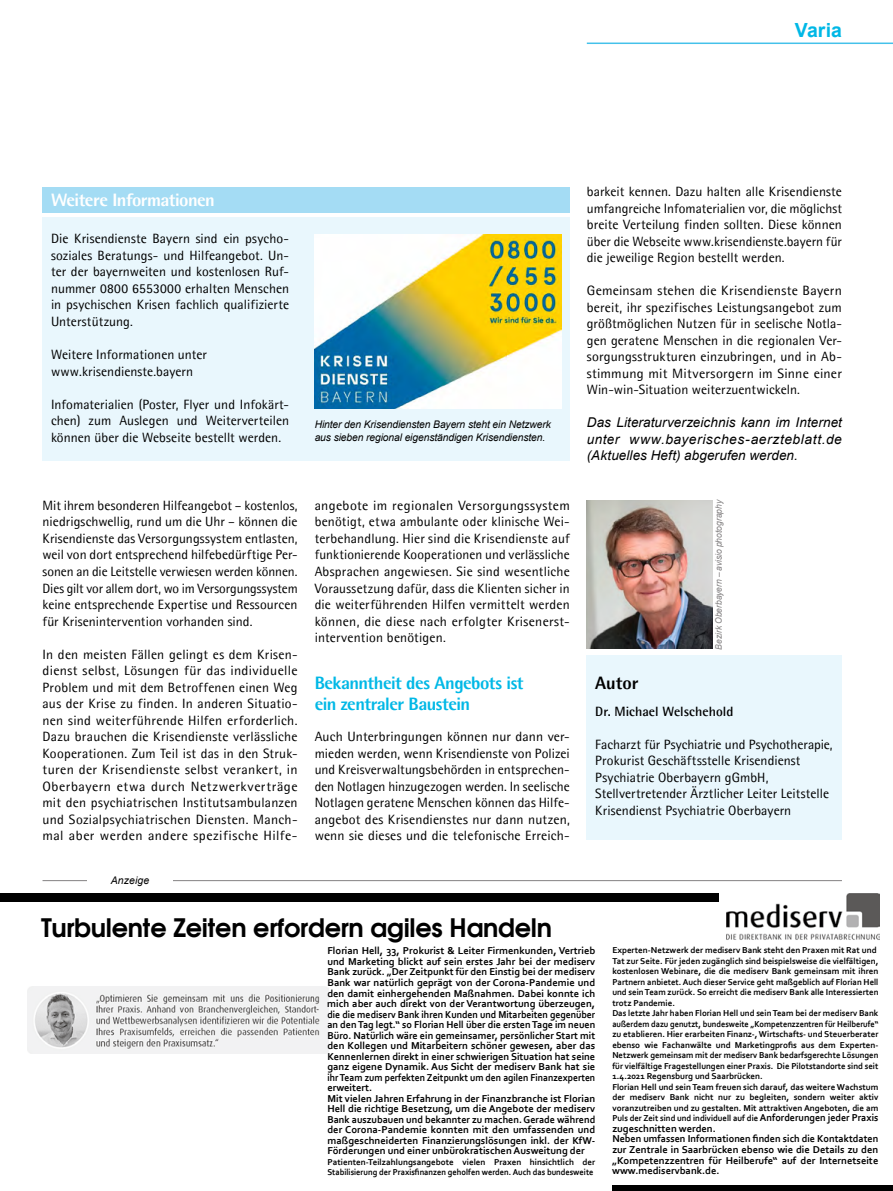
<style>
.page{position:relative;width:893px;height:1191px;background:#fff}
.page>*{position:absolute;margin:0;border:0;box-sizing:border-box;transform-origin:0 0}
.t1{font:600 25.5px "URW Gothic L";letter-spacing:-.01em;color:#000}
.t2{font:700 19.5px "Arial";color:#00b8e6}
.t3{font:800 18px/21px "Agfa Rotis Semisans";letter-spacing:-.03em;color:#00b8e6}
.t4{font:800 18px "Agfa Rotis Semisans";letter-spacing:-.03em;color:#fff}
.t5{font:800 18px "Agfa Rotis Semisans";letter-spacing:-.005em;color:#000}
.t6{font:13.5px/16.5px "Agfa Rotis Semisans";letter-spacing:.005em;color:#000;text-align:justify}
.t7{font:italic 13.5px/16.5px "Arial";letter-spacing:.015em;color:#000;text-align:justify}
.t8{font:700 13.5px "Agfa Rotis Semisans";letter-spacing:.005em;color:#000}
.t9{font:700 10.5px/10.5px "Corbel";color:#000}
.t10{font:italic 10.5px/13.5px "Arial";letter-spacing:-.01em;color:#000}
.t11{font:italic 10.5px "Arial";letter-spacing:.01em;color:#000}
.t12{font:700 9px/10.5px "Corbel";color:#000}
.t13{font:italic 9px "Arial";letter-spacing:-.01em;color:#838182;scale:.95 1}
.s1{font-size:10.5px}
</style>
<div class="page">
<hr style="left:587px;top:43px;width:306px;height:1px;background:#44c1ea">
<div style="left:43px;top:217px;width:527px;height:243px;background:#e9f7fd"></div>
<div style="left:43px;top:187px;width:527px;height:26px;background:#a4dcf4"></div>
<img style="left:315px;top:234px;width:246px;height:175px">
<div style="left:587px;top:655px;width:255px;height:185px;background:#e9f7fd"></div>
<img style="left:587px;top:500px;width:125px;height:149px">
<hr style="left:43px;top:880px;width:799px;height:1px;background:#838182">
<div style="left:88px;top:876px;width:85px;height:8px;background:#fff"></div>
<img style="left:27px;top:986px;width:302px;height:67px">
<img style="left:727px;top:893px;width:153px;height:47px">
<div style="left:0;top:893px;width:719px;height:8px;background:#000"></div>
<div style="left:612px;top:1185px;width:281px;height:6px;background:#000"></div>
<h2 class="t2" style="left:795px;top:16px;width:49px">Varia</h2>
<h3 class="t4" style="left:51px;top:189px;width:165px">Weitere Informationen</h3>
<p class="t6" style="left:51px;top:230px;width:240px">Die Krisendienste Bayern sind ein psycho&shy;soziales Beratungs- und Hilfeangebot. Un&shy;ter der bayernweiten und kostenlosen Ruf&shy;nummer 0800 6553000 erhalten Menschen in psychischen Krisen fachlich qualifizierte Unterstützung.</p>
<p class="t6" style="left:51px;top:346px;width:158px">Weitere Informationen unter www.krisendienste.bayern</p>
<p class="t6" style="left:51px;top:395px;width:240px">Infomaterialien (Poster, Flyer und Infokärt&shy;chen) zum Auslegen und Weiterverteilen können über die Webseite bestellt werden.</p>
<p class="t10" style="left:315px;top:417px;width:238px">Hinter den Krisendiensten Bayern steht ein Netzwerk aus sieben regional eigenständigen Krisendiensten.</p>
<p class="t6" style="left:43px;top:497px;width:257px">Mit ihrem besonderen Hilfeangebot – kostenlos, niedrigschwellig, rund um die Uhr – können die Krisendienste das Versorgungssystem entlasten, weil von dort entsprechend hilfebedürftige Per&shy;sonen an die Leitstelle verwiesen werden können.<br>Dies gilt vor allem dort, wo im Versorgungssystem keine entsprechende Expertise und Ressourcen für Krisenintervention vorhanden sind.</p>
<p class="t6" style="left:43px;top:645px;width:257px">In den meisten Fällen gelingt es dem Krisen&shy;dienst selbst, Lösungen für das individuelle Problem und mit dem Betroffenen einen Weg aus der Krise zu finden. In anderen Situatio&shy;nen sind weiterführende Hilfen erforderlich.<br>Dazu brauchen die Krisendienste verlässliche Kooperationen. Zum Teil ist das in den Struk&shy;turen der Krisendienste selbst verankert, in Oberbayern etwa durch Netzwerkverträge mit den psychiatrischen Institutsambulanzen und Sozialpsychiatrischen Diensten. Manch&shy;mal aber werden andere spezifische Hilfe-</p>
<p class="t11" style="left:111px;top:873px;width:40px">Anzeige</p>
<p class="t6" style="left:315px;top:497px;width:257px">angebote im regionalen Versorgungssystem benötigt, etwa ambulante oder klinische Wei&shy;terbehandlung. Hier sind die Krisendienste auf funktionierende Kooperationen und verlässliche Absprachen angewiesen. Sie sind wesentliche Voraussetzung dafür, dass die Klienten sicher in die weiterführenden Hilfen vermittelt werden können, die diese nach erfolgter Krisenerst&shy;intervention benötigen.</p>
<h3 class="t3" style="left:315px;top:671px;width:210px">Bekanntheit des Angebots ist ein zentraler Baustein</h3>
<p class="t6" style="left:315px;top:728px;width:257px">Auch Unterbringungen können nur dann ver&shy;mieden werden, wenn Krisendienste von Polizei und Kreisverwaltungsbehörden in entsprechen&shy;den Notlagen hinzugezogen werden. In seelische Notlagen geratene Menschen können das Hilfe&shy;angebot des Krisendienstes nur dann nutzen, wenn sie dieses und die telefonische Erreich-</p>
<h1 class="t1" style="left:41px;top:911px;width:513px">Turbulente Zeiten erfordern agiles Handeln</h1>
<p class="t6" style="left:587px;top:183px;width:257px">barkeit kennen. Dazu halten alle Krisendienste umfangreiche Infomaterialien vor, die möglichst breite Verteilung finden sollten. Diese können über die Webseite www.krisendienste.bayern für die jeweilige Region bestellt werden.</p>
<p class="t6" style="left:587px;top:282px;width:257px">Gemeinsam stehen die Krisendienste Bayern bereit, ihr spezifisches Leistungsangebot zum größtmöglichen Nutzen für in seelische Notla&shy;gen geratene Menschen in die regionalen Ver&shy;sorgungsstrukturen einzubringen, und in Ab&shy;stimmung mit Mitversorgern im Sinne einer Win-win-Situation weiterzuentwickeln.</p>
<p class="t7" style="left:587px;top:414px;width:257px">Das Literaturverzeichnis kann im Internet unter www.bayerisches-aerzteblatt.de (Aktuelles Heft) abgerufen werden.</p>
<p class="t13" style="left:713px;top:649px;width:159px;rotate:-90deg">Bezirk Oberbayern – avisio photography</p>
<h3 class="t5" style="left:595px;top:671px;width:45px">Autor</h3>
<p class="t8" style="left:595px;top:703px;width:140px">Dr. Michael Welschehold</p>
<p class="t6" style="left:595px;top:736px;width:239px;text-align:left">Facharzt für Psychiatrie und Psychotherapie, Prokurist Geschäftsstelle Krisendienst Psychiatrie Oberbayern gGmbH, Stellvertretender Ärztlicher Leiter Leitstelle Krisendienst Psychiatrie Oberbayern</p>
<p class="t9" style="left:327px;top:945px;width:270px">Florian Hell, 33, Prokurist &amp; Leiter Firmenkunden, Vertrieb und Marketing blickt auf sein erstes Jahr bei der mediserv Bank zurück. „Der Zeitpunkt für den Einstig bei der mediserv Bank war natürlich geprägt von der Corona‐Pandemie und den damit einhergehenden Maßnahmen. Dabei konnte ich mich aber auch direkt von der Verantwortung überzeugen, die die mediserv Bank ihren Kunden und Mitarbeiten gegenüber an denTag legt.“ so Florian Hell über die erstenTage im neuen Büro. Natürlich wäre ein gemeinsamer, persönlicher Start mit den Kollegen und Mitarbeitern schöner gewesen, aber das Kennenlernen direkt in einer schwierigen Situation hat seine ganz eigene Dynamik. Aus Sicht der mediserv Bank hat sie ihrTeam zum perfekten Zeitpunkt um den agilen Finanzexperten erweitert.<br>Mit vielen Jahren Erfahrung in der Finanzbranche ist Florian Hell die richtige Besetzung, um die Angebote der mediserv Bank auszubauen und bekannter zu machen. Gerade während der Corona‐Pandemie konnten mit den umfassenden und maßgeschneiderten Finanzierungslösungen inkl. der KfW‐ Förderungen und einer unbürokratischen Ausweitung der</p>
<p class="t12" style="left:327px;top:1156px;width:269px">Patienten‐Teilzahlungsangebote vielen Praxen hinsichtlich der<br>Stabilisierung der Praxisfinanzen geholfen werden. Auch das bundesweite</p>
<p class="t12" style="left:612px;top:945px;width:268px">Experten‐Netzwerk der mediserv Bank steht den Praxen mit Rat und Tat zur Seite. Für jeden zugänglich sind beispielsweise die vielfältigen, kostenlosen Webinare, die die mediserv Bank gemeinsam mit ihren Partnern anbietet. Auch dieser Service geht maßgeblich auf Florian Hell und seinTeam zurück. So erreicht die mediserv Bank alle Interessierten trotz Pandemie.<br>Das letzte Jahr haben Florian Hell und seinTeam bei der mediserv Bank außerdem dazu genutzt, bundesweite „Kompetenzzentren für Heilberufe“ zu etablieren. Hier erarbeiten Finanz‐,Wirtschafts‐ und Steuerberater ebenso wie Fachanwälte und Marketingprofis aus dem Experten‐ Netzwerk gemeinsam mit der mediserv Bank bedarfsgerechte Lösungen für vielfältige Fragestellungen einer Praxis. Die Pilotstandorte sind seit 1.4.2021 Regensburg und Saarbrücken.<br>Florian Hell und sein Team freuen sich darauf, das weitere Wachstum der mediserv Bank nicht nur zu begleiten, sondern weiter aktiv voranzutreiben und zu gestalten. Mit attraktiven Angeboten, die am Puls der Zeit sind und individuell auf die <span class="s1">Anforderungen jeder Praxis</span></p>
<p class="t9" style="left:612px;top:1123px;width:268px">zugeschnitten werden.<br>Neben umfassen Informationen finden sich die Kontaktdaten zur Zentrale in Saarbrücken ebenso wie die Details zu den „Kompetenzzentren für Heilberufe“ auf der Internetseite www.mediservbank.de.</p>
</div>
